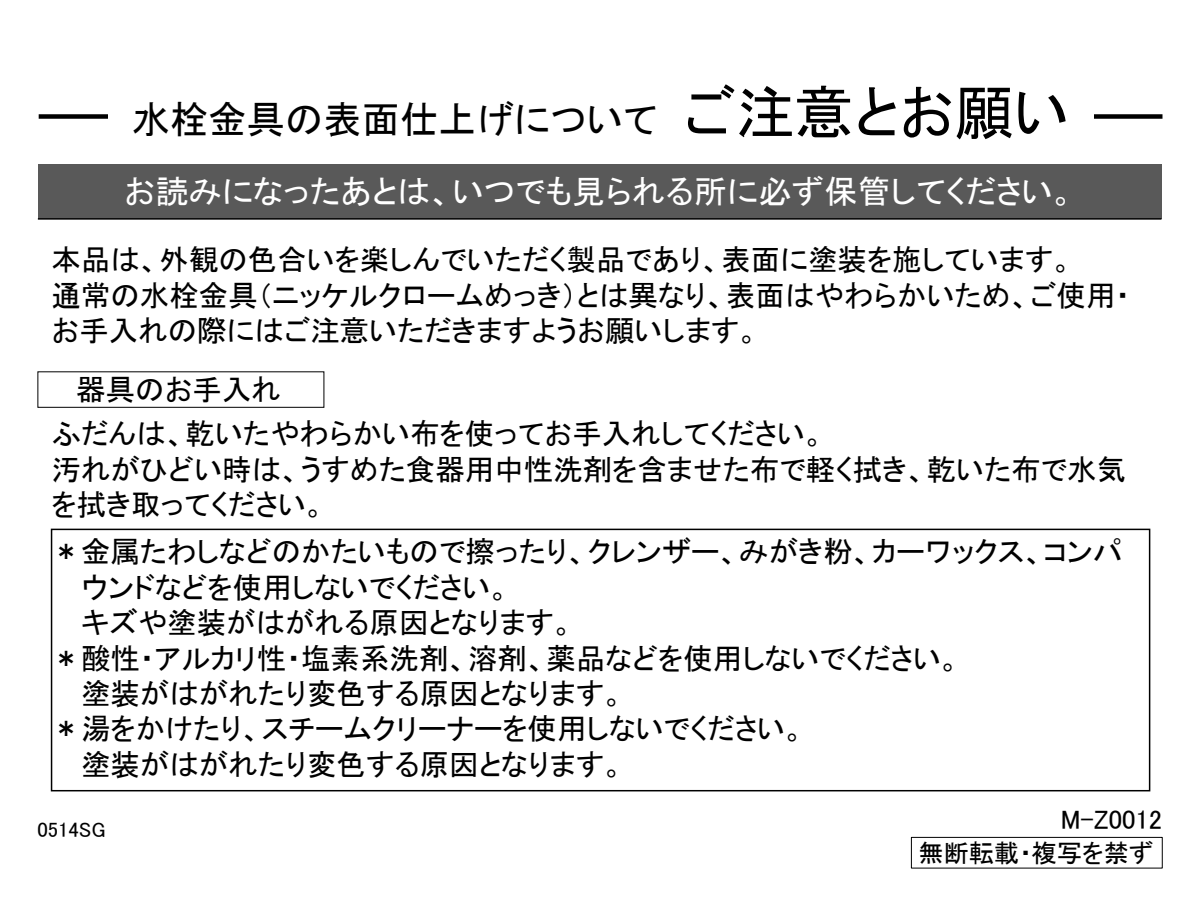
<style>
.page{position:relative;width:1200px;height:900px;background:#fff}
.page>*{position:absolute;margin:0;border:0;box-sizing:border-box;transform-origin:0 0}
.t1{font:38.4px "MS P Gothic";color:#000}
.t2{font:32.4px "MS P Gothic";color:#fff}
.t3{font:29.55px/35.4px "MS P Gothic";color:#000}
.t4{font:26.7px "MS P Gothic";color:#000}
.t5{font:25.2px "MS P Gothic";color:#000}
.t6{font:20.85px "MS P Gothic";color:#000}
.s1{font-size:58.95px}
</style>
<div class="page">
<div style="left:39px;top:114px;width:1124px;height:5px;background:#000"></div>
<div style="left:108px;top:103px;width:985px;height:33px;background:#fff"></div>
<div style="left:38px;top:165px;width:1123px;height:54px;background:#595959"></div>
<hr style="left:38px;top:218px;width:1123px;height:2px;background:#000">
<div style="left:38px;top:371px;width:286px;height:37px;border:1px solid #000"></div>
<div style="left:51px;top:529px;width:1099px;height:262px;border:2px solid #000"></div>
<div style="left:911px;top:837px;width:252px;height:31px;border:1px solid #000"></div>
<p class="t1" style="left:132px;top:100px;width:939px">水栓金具の表面仕上げについて　<span class="s1">ご注意とお願い</span></p>
<p class="t2" style="left:124px;top:175px;width:952px">お読みになったあとは、いつでも見られる所に必ず保管してください。</p>
<p class="t3" style="left:52px;top:242px;width:1080px">本品は、外観の色合いを楽しんでいただく製品であり、表面に塗装を施しています。<br>通常の水栓金具（ニッケルクロームめっき）とは異なり、表面はやわらかいため、ご使用・お手入れの際にはご注意いただきますようお願いします。</p>
<p class="t3" style="left:52px;top:368px;width:775px;line-height:44px;text-indent:25px">器具のお手入れ<br>ふだんは、乾いたやわらかい布を使ってお手入れしてください。</p>
<p class="t3" style="left:52px;top:451px;width:1076px">汚れがひどい時は、うすめた食器用中性洗剤を含ませた布で軽く拭き、乾いた布で水気を拭き取ってください。</p>
<p class="t3" style="left:52px;top:534px;width:1072px">＊金属たわしなどのかたいもので擦ったり、クレンザー、みがき粉、カーワックス、コンパ</p>
<p class="t3" style="left:81px;top:569px;width:430px">ウンドなどを使用しないでください。</p>
<p class="t3" style="left:81px;top:605px;width:494px">キズや塗装がはがれる原因となります。</p>
<p class="t3" style="left:52px;top:640px;width:910px">＊酸性・アルカリ性・塩素系洗剤、溶剤、薬品などを使用しないでください。</p>
<p class="t3" style="left:81px;top:676px;width:545px">塗装がはがれたり変色する原因となります。</p>
<p class="t3" style="left:52px;top:711px;width:755px">＊湯をかけたり、スチームクリーナーを使用しないでください。</p>
<p class="t3" style="left:81px;top:747px;width:545px">塗装がはがれたり変色する原因となります。</p>
<p class="t6" style="left:38px;top:819px;width:70px">0514SG</p>
<p class="t4" style="left:1061px;top:806px;width:103px">M-Z0012</p>
<p class="t5" style="left:919px;top:840px;width:236px">無断転載・複写を禁ず</p>
</div>
